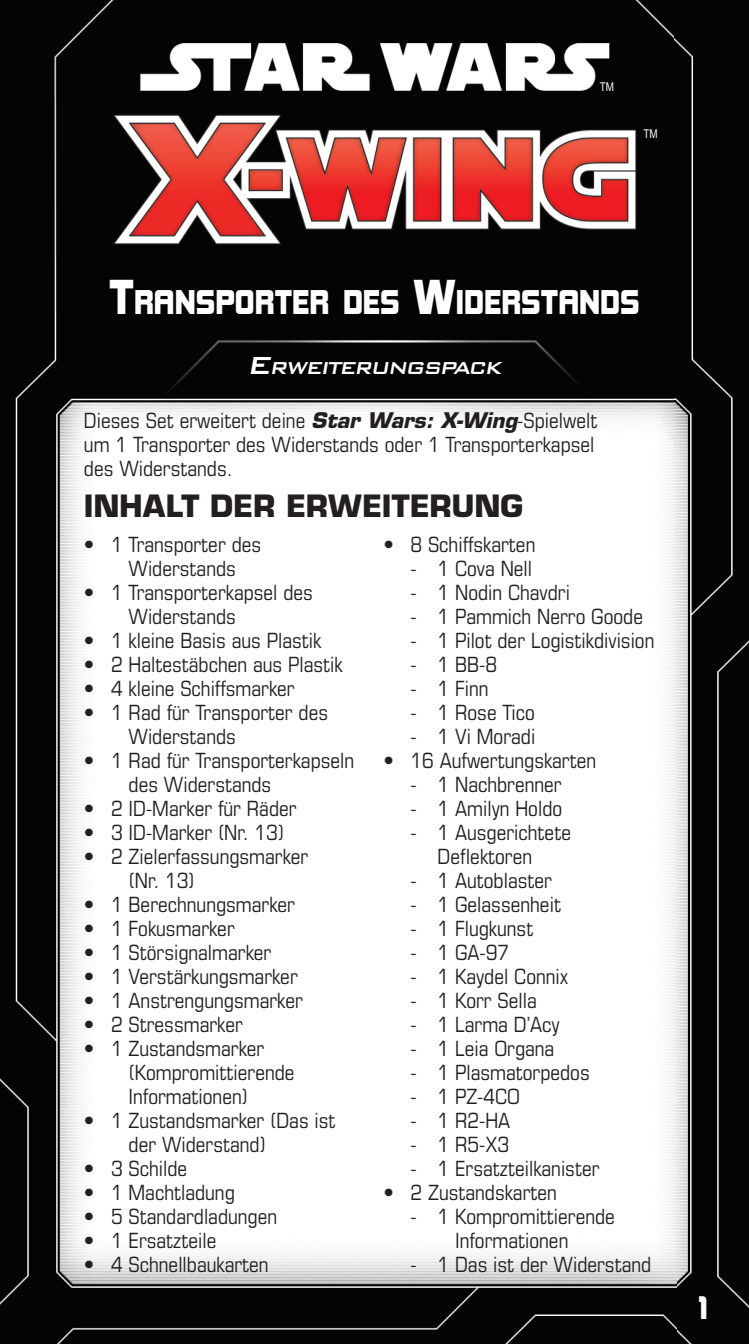
<style>
.page{position:relative;width:749px;height:1344px;background:#fff}
.page>*{position:absolute;margin:0;border:0;box-sizing:border-box;transform-origin:0 0}
.t1{font:31.5px "Kimberley Bl";color:#fff}
.t2{font:700 30px "Eurostile LT Std";letter-spacing:-.01em;color:#231f20}
.t3{font:30px "Kimberley Bl";color:#fff}
.t4{font:italic 500 23.1px "Bank Gothic BT";color:#fff}
.t5{font:condensed 21px/24px "Eurostile LT Std";color:#231f20}
.t6{font:12px "Arial Narrow";color:#fff}
.s1{font-size:45px}
.s2{font-size:33px}
.s3{font-weight:700;font-style:italic;font-stretch:normal}
</style>
<div class="page">
<img style="left:0;top:0;width:674px;height:1344px">
<img style="left:674px;top:0;width:74px;height:1344px">
<svg style="left:89px;top:455px;width:439px;height:68px"></svg>
<p class="t6" style="left:599px;top:78px;width:16px">TM</p>
<p class="t6" style="left:643px;top:125px;width:16px">TM</p>
<h1 class="t1" style="left:109px;top:282px;width:532px"><span class="s1">T</span>RANSPORTER DES <span class="s1">W</span>IDERSTANDS</h1>
<p class="t4" style="left:246px;top:355px;width:261px"><span class="s2">E</span>RWEITERUNGSPACK</p>
<p class="t5" style="left:84px;top:408px;width:515px">Dieses Set erweitert deine <span class="s3">Star Wars: X-Wing</span>-Spielwelt um 1 Transporter des Widerstands oder 1 Transporterkapsel des Widerstands.</p>
<h2 class="t2" style="left:84px;top:487px;width:440px">INHALT DER ERWEITERUNG</h2>
<p class="t5" style="left:128px;top:532px;width:134px;text-indent:-45px">• 1 Transporter des<br>Widerstands</p>
<p class="t5" style="left:128px;top:580px;width:186px;text-indent:-45px">• 1 Transporterkapsel des<br>Widerstands</p>
<p class="t5" style="left:84px;top:628px;width:239px">• 1 kleine Basis aus Plastik</p>
<p class="t5" style="left:84px;top:652px;width:260px">• 2 Haltestäbchen aus Plastik</p>
<p class="t5" style="left:84px;top:676px;width:212px">• 4 kleine Schiffsmarker</p>
<p class="t5" style="left:128px;top:700px;width:201px;text-indent:-45px">• 1 Rad für Transporter des<br>Widerstands</p>
<p class="t5" style="left:128px;top:748px;width:227px;text-indent:-45px">• 1 Rad für Transporterkapseln des Widerstands</p>
<p class="t5" style="left:84px;top:796px;width:214px">• 2 ID-Marker für Räder</p>
<p class="t5" style="left:84px;top:820px;width:202px">• 3 ID-Marker (Nr. 13)</p>
<p class="t5" style="left:128px;top:844px;width:181px;text-indent:-45px">• 2 Zielerfassungsmarker (Nr. 13)</p>
<p class="t5" style="left:84px;top:892px;width:212px">• 1 Berechnungsmarker</p>
<p class="t5" style="left:84px;top:916px;width:152px">• 1 Fokusmarker</p>
<p class="t5" style="left:84px;top:940px;width:189px">• 1 Störsignalmarker</p>
<p class="t5" style="left:84px;top:964px;width:215px">• 1 Verstärkungsmarker</p>
<p class="t5" style="left:84px;top:988px;width:220px">• 1 Anstrengungsmarker</p>
<p class="t5" style="left:84px;top:1012px;width:160px">• 2 Stressmarker</p>
<p class="t5" style="left:128px;top:1036px;width:168px;text-indent:-45px">• 1 Zustandsmarker (Kompromittierende<br>Informationen)</p>
<p class="t5" style="left:128px;top:1108px;width:208px;text-indent:-45px">• 1 Zustandsmarker (Das ist der Widerstand)</p>
<p class="t5" style="left:84px;top:1156px;width:105px">• 3 Schilde</p>
<p class="t5" style="left:84px;top:1180px;width:152px">• 1 Machtladung</p>
<p class="t5" style="left:84px;top:1204px;width:195px">• 5 Standardladungen</p>
<p class="t5" style="left:84px;top:1228px;width:134px">• 1 Ersatzteile</p>
<p class="t5" style="left:84px;top:1252px;width:186px">• 4 Schnellbaukarten</p>
<p class="t5" style="left:383px;top:532px;width:153px">• 8 Schiffskarten</p>
<p class="t5" style="left:410px;top:556px;width:123px">- 1 Cova Nell</p>
<p class="t5" style="left:410px;top:580px;width:161px">- 1 Nodin Chavdri</p>
<p class="t5" style="left:410px;top:604px;width:234px">- 1 Pammich Nerro Goode</p>
<p class="t5" style="left:410px;top:628px;width:245px">- 1 Pilot der Logistikdivision</p>
<p class="t5" style="left:410px;top:652px;width:88px">- 1 BB-8</p>
<p class="t5" style="left:410px;top:676px;width:79px">- 1 Finn</p>
<p class="t5" style="left:410px;top:700px;width:126px">- 1 Rose Tico</p>
<p class="t5" style="left:410px;top:724px;width:126px">- 1 Vi Moradi</p>
<p class="t5" style="left:383px;top:748px;width:214px">• 16 Aufwertungskarten</p>
<p class="t5" style="left:410px;top:772px;width:153px">- 1 Nachbrenner</p>
<p class="t5" style="left:410px;top:796px;width:153px">- 1 Amilyn Holdo</p>
<p class="t5" style="left:410px;top:820px;width:162px;text-align:center">- 1 Ausgerichtete<br>Deflektoren</p>
<p class="t5" style="left:410px;top:868px;width:143px">- 1 Autoblaster</p>
<p class="t5" style="left:410px;top:892px;width:152px">- 1 Gelassenheit</p>
<p class="t5" style="left:410px;top:916px;width:124px">- 1 Flugkunst</p>
<p class="t5" style="left:410px;top:940px;width:100px">- 1 GA-97</p>
<p class="t5" style="left:410px;top:964px;width:159px">- 1 Kaydel Connix</p>
<p class="t5" style="left:410px;top:988px;width:128px">- 1 Korr Sella</p>
<p class="t5" style="left:410px;top:1012px;width:151px">- 1 Larma D’Acy</p>
<p class="t5" style="left:410px;top:1036px;width:145px">- 1 Leia Organa</p>
<p class="t5" style="left:410px;top:1060px;width:181px">- 1 Plasmatorpedos</p>
<p class="t5" style="left:410px;top:1084px;width:111px">- 1 PZ-4CO</p>
<p class="t5" style="left:410px;top:1108px;width:101px">- 1 R2-HA</p>
<p class="t5" style="left:410px;top:1132px;width:100px">- 1 R5-X3</p>
<p class="t5" style="left:410px;top:1156px;width:190px">- 1 Ersatzteilkanister</p>
<p class="t5" style="left:383px;top:1180px;width:175px">• 2 Zustandskarten</p>
<p class="t5" style="left:410px;top:1204px;width:206px;text-align:center">- 1 Kompromittierende<br>Informationen</p>
<p class="t5" style="left:410px;top:1252px;width:242px">- 1 Das ist der Widerstand</p>
<h2 class="t3" style="left:698px;top:1289px;width:10px">1</h2>
</div>
